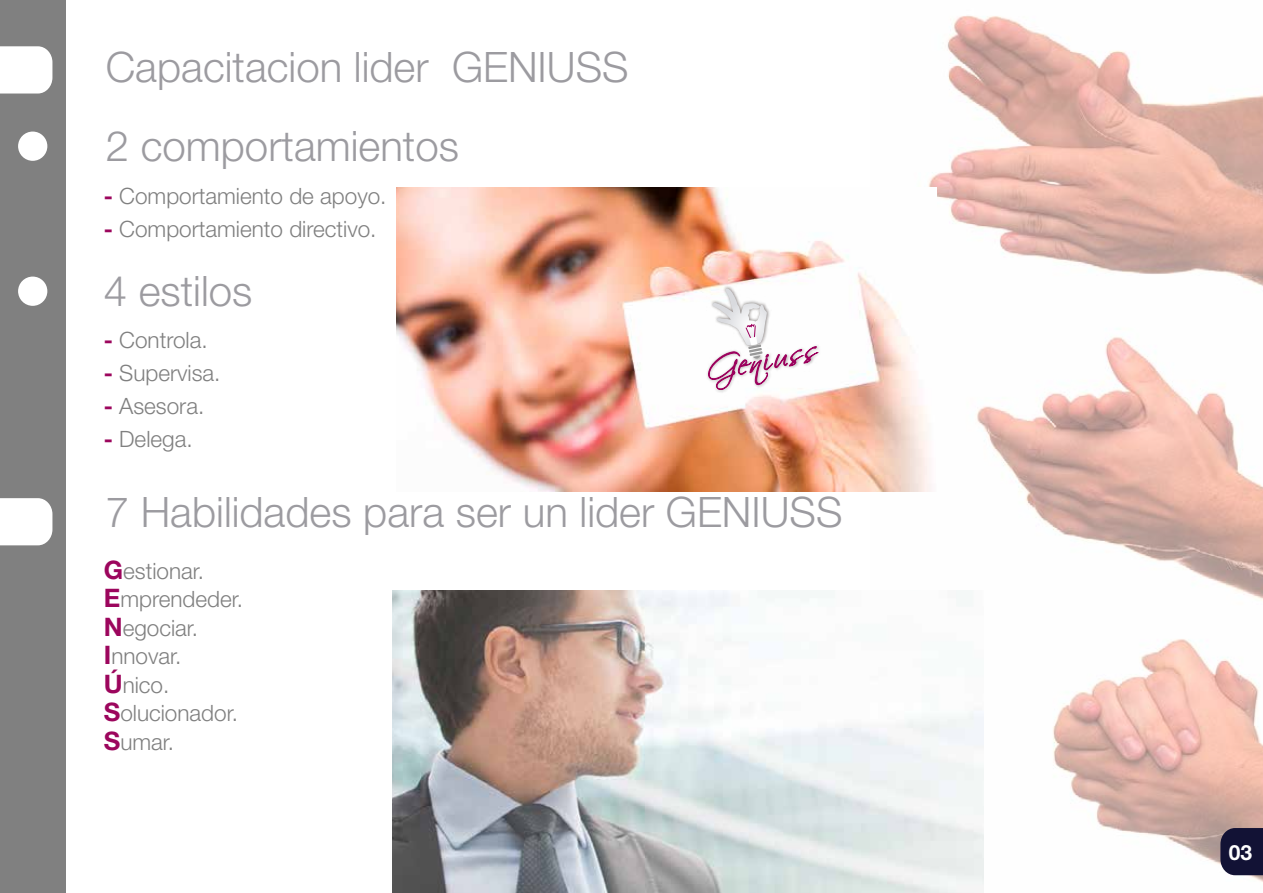
<style>
.page{position:relative;width:1263px;height:893px;background:#fff}
.page>*{position:absolute;margin:0;border:0;box-sizing:border-box;transform-origin:0 0}
.t1{font:300 42px "Helvetica Neue";color:#9c9ba0}
.t2{font:300 22.5px/28.5px "Helvetica Neue";color:#808080}
.t3{font:700 21px "Helvetica Neue";color:#fff}
.s1{font-weight:700;color:#9c065d}
.s2{font-weight:700;font-size:25.5px;color:#9c065d}
</style>
<div class="page">
<img style="left:928px;top:15px;width:335px;height:867px">
<svg style="left:1220px;top:828px;width:43px;height:47px;background:#1d1c3d"></svg>
<div style="left:0;top:0;width:66px;height:893px;background:#808080"></div>
<svg style="left:0;top:46px;width:52px;height:48px;background:#f8f8f8"></svg>
<div style="left:0;top:498px;width:52px;height:47px;background:#fff"></div>
<img style="left:396px;top:187px;width:541px;height:305px">
<img style="left:393px;top:591px;width:591px;height:302px">
<img style="left:654px;top:234px;width:219px;height:210px">
<svg style="left:708px;top:289px;width:110px;height:101px"></svg>
<div style="left:18px;top:132px;width:29px;height:29px;background:#fff;border-radius:50%"></div>
<div style="left:18px;top:277px;width:29px;height:29px;background:#fff;border-radius:50%"></div>
<h1 class="t1" style="left:106px;top:41px;width:524px">Capacitacion lider GENIUSS</h1>
<h1 class="t1" style="left:106px;top:121px;width:355px">2 comportamientos</h1>
<p class="t2" style="left:104px;top:181px;width:284px"><span class="s1">-</span> Comportamiento de apoyo.</p>
<p class="t2" style="left:104px;top:214px;width:274px"><span class="s1">-</span> Comportamiento directivo.</p>
<h1 class="t1" style="left:104px;top:265px;width:150px">4 estilos</h1>
<p class="t2" style="left:104px;top:325px;width:105px"><span class="s1">-</span> Controla.</p>
<p class="t2" style="left:104px;top:358px;width:118px"><span class="s1">-</span> Supervisa.</p>
<p class="t2" style="left:104px;top:391px;width:102px"><span class="s1">-</span> Asesora.</p>
<p class="t2" style="left:104px;top:424px;width:90px"><span class="s1">-</span> Delega.</p>
<h1 class="t1" style="left:106px;top:486px;width:738px">7 Habilidades para ser un lider GENIUSS</h1>
<p class="t2" style="left:104px;top:556px;width:141px"><span class="s2">G</span>estionar.<br><span class="s2">E</span>mprendeder.<br><span class="s2">N</span>egociar.<br><span class="s2">I</span>nnovar.<br><span class="s2">Ú</span>nico.<br><span class="s2">S</span>olucionador.<br><span class="s2">S</span>umar.</p>
<p class="t3" style="left:1229px;top:839px;width:25px">03</p>
</div>
